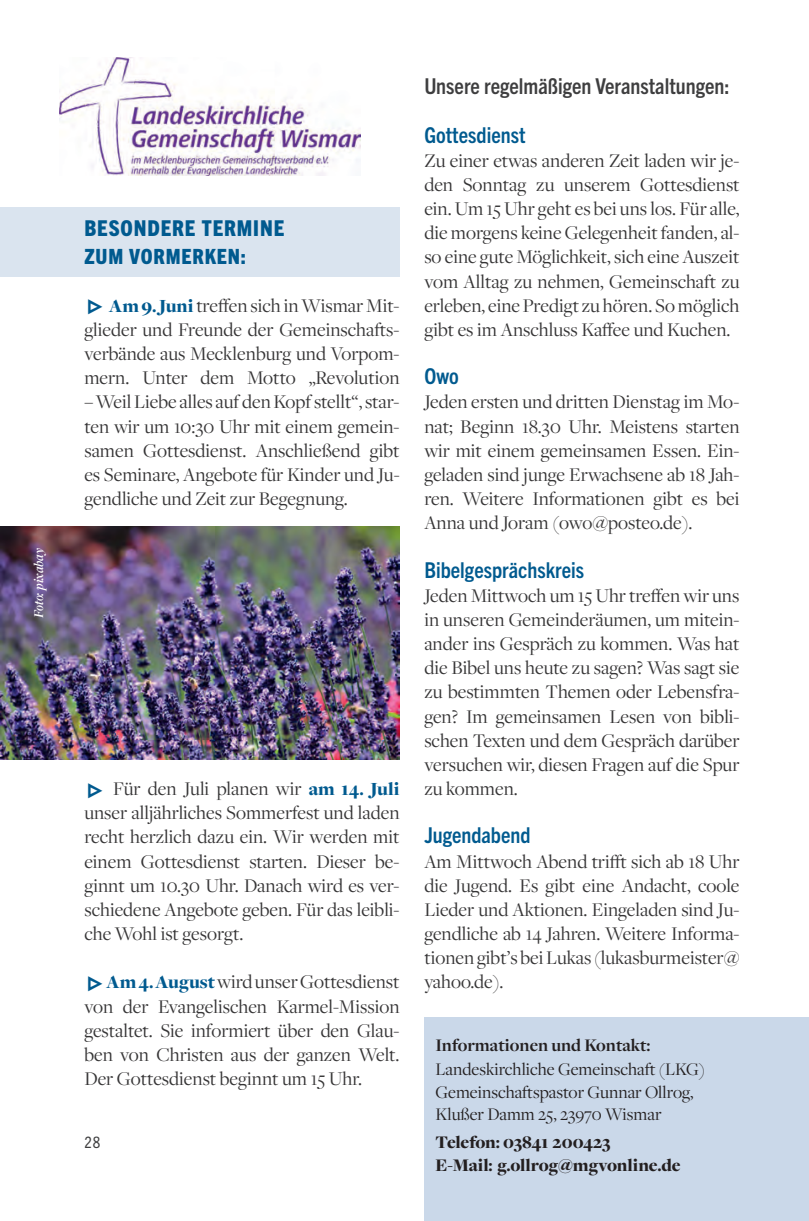
<style>
.page{position:relative;width:809px;height:1221px;background:#fff}
.page>*{position:absolute;margin:0;border:0;box-sizing:border-box;transform-origin:0 0}
.t1{font:700 condensed 21.88px "Trade Gothic Next LT Pro";color:#005a8f}
.t2{font:700 condensed 21.88px "Trade Gothic Next LT Pro";color:#3e3e3f}
.t3{font:800 condensed 21.88px "Trade Gothic Next LT Pro";letter-spacing:.04em;color:#005a8f}
.t4{font:800 condensed 21px "Trade Gothic Next LT Pro";letter-spacing:.04em;color:#005a8f}
.t5{font:20.12px/24.2px "Freight Disp Pro";color:#363536;text-align:justify}
.t6{font:18.38px/22.8px "Freight Disp Pro";color:#231f20}
.t7{font:900 18.38px/22.8px "Freight Disp Pro";letter-spacing:-.01em;color:#231f20}
.t8{font:700 18.38px "Freight Disp Pro";color:#231f20}
.t9{font:condensed 15.75px "Trade Gothic Next LT Pro";color:#3e3e3f}
.t10{font:italic 600 14px "Freight Disp Pro";color:#fff}
.s1{font-weight:900;font-size:26.25px;color:#005a8f}
.s2{font-weight:900;font-size:19.25px;color:#005a8f}
</style>
<div class="page">
<div style="left:0;top:207px;width:399px;height:70px;background:#dae4ef"></div>
<img style="left:60px;top:57px;width:300px;height:118px">
<div style="left:424px;top:1017px;width:385px;height:203px;background:#cad8e9"></div>
<img style="left:0;top:526px;width:399px;height:233px">
<p class="t10" style="left:29px;top:618px;width:74px;rotate:-90deg">Foto: pixabay</p>
<p class="t3" style="left:84px;top:213px;width:201px">BESONDERE TERMINE</p>
<p class="t4" style="left:84px;top:242px;width:163px">ZUM VORMERKEN:</p>
<p class="t5" style="left:84px;top:292px;width:317px"><span class="s1">B</span> <span class="s2">Am 9. Juni</span> treffen sich in Wismar Mit&shy;glieder und Freunde der Gemeinschafts&shy;verbände aus Mecklenburg und Vorpom&shy;mern. Unter dem Motto „Revolution</p>
<p class="t5" style="left:84px;top:389px;width:317px">– Weil Liebe alles auf den Kopf stellt“, star&shy;ten wir um 10:30 Uhr mit einem gemein&shy;samen Gottesdienst. Anschließend gibt es Seminare, Angebote für Kinder und Ju&shy;gendliche und Zeit zur Begegnung.</p>
<p class="t5" style="left:84px;top:775px;width:317px"><span class="s1">B</span> Für den Juli planen wir <span class="s2">am 14. Juli </span>unser alljährliches Sommerfest und laden recht herzlich dazu ein. Wir werden mit einem Gottesdienst starten. Dieser be&shy;ginnt um 10.30 Uhr. Danach wird es ver&shy;schiedene Angebote geben. Für das leibli&shy;che Wohl ist gesorgt.</p>
<p class="t5" style="left:84px;top:969px;width:317px"><span class="s1">B</span> <span class="s2">Am 4. August</span> wird unser Gottesdienst von der Evangelischen Karmel-Mission gestaltet. Sie informiert über den Glau&shy;ben von Christen aus der ganzen Welt.<br>Der Gottesdienst beginnt um 15 Uhr.</p>
<p class="t9" style="left:84px;top:1130px;width:17px">28</p>
<p class="t2" style="left:424px;top:71px;width:307px">Unsere regelmäßigen Veranstaltungen:</p>
<p class="t1" style="left:424px;top:120px;width:103px">Gottesdienst</p>
<p class="t5" style="left:424px;top:148px;width:317px">Zu einer etwas anderen Zeit laden wir je&shy;den Sonntag zu unserem Gottesdienst ein. Um 15 Uhr geht es bei uns los. Für alle, die morgens keine Gelegenheit fanden, al&shy;so eine gute Möglichkeit, sich eine Auszeit vom Alltag zu nehmen, Gemeinschaft zu erleben, eine Predigt zu hören. So möglich gibt es im Anschluss Kaffee und Kuchen.</p>
<p class="t1" style="left:424px;top:361px;width:36px">Owo</p>
<p class="t5" style="left:424px;top:389px;width:317px">Jeden ersten und dritten Dienstag im Mo&shy;nat; Beginn 18.30 Uhr. Meistens starten wir mit einem gemeinsamen Essen. Ein&shy;geladen sind junge Erwachsene ab 18 Jah&shy;ren. Weitere Informationen gibt es bei Anna und Joram (owo@posteo.de).</p>
<p class="t1" style="left:424px;top:554px;width:161px">Bibelgesprächskreis</p>
<p class="t5" style="left:424px;top:582px;width:317px">Jeden Mittwoch um 15 Uhr treffen wir uns in unseren Gemeinderäumen, um mitein&shy;ander ins Gespräch zu kommen. Was hat die Bibel uns heute zu sagen? Was sagt sie zu bestimmten Themen oder Lebensfra&shy;gen? Im gemeinsamen Lesen von bibli&shy;schen Texten und dem Gespräch darüber versuchen wir, diesen Fragen auf die Spur zu kommen.</p>
<p class="t1" style="left:424px;top:820px;width:108px">Jugendabend</p>
<p class="t5" style="left:424px;top:848px;width:317px">Am Mittwoch Abend trifft sich ab 18 Uhr die Jugend. Es gibt eine Andacht, coole Lieder und Aktionen. Eingeladen sind Ju&shy;gendliche ab 14 Jahren. Weitere Informa&shy;tionen gibt’s bei Lukas (lukasburmeister@ yahoo.de).</p>
<p class="t8" style="left:435px;top:1032px;width:216px">Informationen und Kontakt:</p>
<p class="t6" style="left:435px;top:1056px;width:271px">Landeskirchliche Gemeinschaft (LKG)<br>Gemeinschaftspastor Gunnar Ollrog,<br>Klußer Damm 25, 23970 Wismar</p>
<p class="t7" style="left:435px;top:1130px;width:247px">Telefon: 03841 200423<br>E-Mail: g.ollrog@mgvonline.de</p>
</div>
